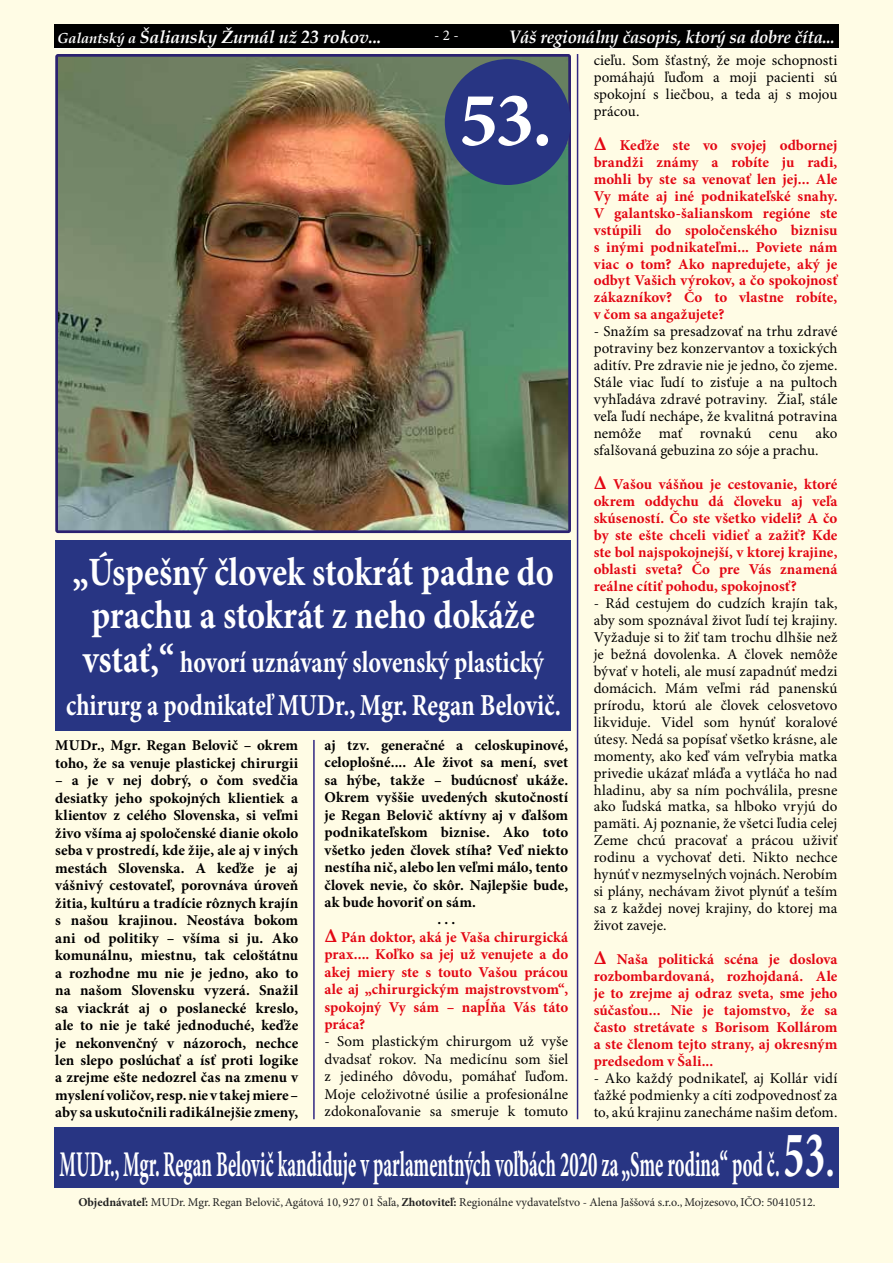
<style>
.page{position:relative;width:893px;height:1263px;background:#fffce5}
.page>*{position:absolute;margin:0;border:0;box-sizing:border-box;transform-origin:0 0}
.t1{font:700 77.85px "Minion Pro";color:#fff}
.t2{font:700 40.2px/43px "Minion Pro";color:#fff;text-align:center;scale:.85 1}
.t3{font:700 36.15px "Minion Pro";color:#fff;scale:.52 1}
.t4{font:700 30.6px/43px "Minion Pro";color:#fff;text-align:center;scale:.79 1}
.t5{font:italic 700 18px "Book Antiqua";letter-spacing:-.01em;color:#fff;scale:.93 1}
.t6{font:italic 700 17.7px "Book Antiqua";letter-spacing:-.01em;color:#fff}
.t7{font:15px/17px "Minion Pro";color:#000;text-align:justify}
.t8{font:700 15px/17.5px "Minion Pro";letter-spacing:.005em;color:#000}
.t9{font:700 15px/17px "Minion Pro";color:#e30613;text-align:justify}
.t10{font:15px "Minion Pro";color:#fff}
.t11{font:12px "Minion Pro";color:#222}
.s1{font-size:14.55px}
.s2{font-size:40.2px}
.s3{font-size:19.5px}
.s4{font-size:65.7px}
.s5{font-size:46.2px}
.s6{font-weight:700}
</style>
<div class="page">
<div style="left:55px;top:540px;width:516px;height:191px;background:#283583"></div>
<div style="left:54px;top:1127px;width:785px;height:61px;background:#283583"></div>
<img style="left:59px;top:58px;width:508px;height:471px">
<div style="left:55px;top:54px;width:516px;height:479px;border:3px solid #2b2171"></div>
<hr style="left:313px;top:740px;width:2px;height:379px;background:#312783">
<hr style="left:577px;top:54px;width:1px;height:1065px;background:#312783">
<div style="left:445px;top:59px;width:126px;height:126px;background:#283583;border-radius:50%"></div>
<hr style="left:54px;top:47px;width:785px;height:2px;background:#fff">
<div style="left:54px;top:24px;width:785px;height:24px;background:#000"></div>
<p class="t6" style="left:57px;top:24px;width:326px"><span class="s1">Galantský a</span> Šaliansky Žurnál už 23 rokov...</p>
<p class="t10" style="left:434px;top:26px;width:26px">- 2 -</p>
<p class="t5" style="left:509px;top:24px;width:352px">Váš regionálny časopis, ktorý sa dobre číta...</p>
<h1 class="t1" style="left:459px;top:74px;width:94px">53.</h1>
<h2 class="t2" style="left:72px;top:553px;width:568px">„Úspešný človek stokrát padne do prachu a stokrát z neho dokáže</h2>
<h3 class="t4" style="left:66px;top:641px;width:628px"><span class="s2">vstať,“</span> hovorí uznávaný slovenský plastický chirurg a podnikateľ MUDr., Mgr. Regan Belovič.</h3>
<p class="t8" style="left:55px;top:737px;width:244px">MUDr., Mgr. Regan Belovič – okrem toho, že sa venuje plastickej chirurgii</p>
<p class="t8" style="left:55px;top:772px;width:245px;text-align:justify">– a je v nej dobrý, o čom svedčia desiatky jeho spokojných klientiek a klientov z celého Slovenska, si veľmi živo všíma aj spoločenské dianie okolo seba v prostredí, kde žije, ale aj v iných mestách Slovenska. A keďže je aj vášnivý cestovateľ, porovnáva úroveň žitia, kultúru a tradície rôznych krajín s našou krajinou. Neostáva bokom ani od politiky – všíma si ju. Ako komunálnu, miestnu, tak celoštátnu a rozhodne mu nie je jedno, ako to na našom Slovensku vyzerá. Snažil sa viackrát aj o poslanecké kreslo, ale to nie je také jednoduché, keďže je nekonvenčný v názoroch, nechce len slepo poslúchať a ísť proti logike a zrejme ešte nedozrel čas na zmenu v myslení voličov, resp. nie v takej miere – aby sa uskutočnili radikálnejšie zmeny,</p>
<p class="t8" style="left:324px;top:737px;width:245px">aj tzv. generačné a celoskupinové,</p>
<p class="t8" style="left:324px;top:754px;width:245px">celoplošné.... Ale život sa mení, svet</p>
<p class="t8" style="left:324px;top:772px;width:245px">sa hýbe, takže – budúcnosť ukáže.</p>
<p class="t8" style="left:324px;top:789px;width:245px">Okrem vyššie uvedených skutočností</p>
<p class="t8" style="left:324px;top:807px;width:245px">je Regan Belovič aktívny aj v ďalšom</p>
<p class="t8" style="left:324px;top:824px;width:245px">podnikateľskom biznise. Ako toto</p>
<p class="t8" style="left:324px;top:842px;width:245px">všetko jeden človek stíha? Veď niekto</p>
<p class="t8" style="left:324px;top:859px;width:245px">nestíha nič, alebo len veľmi málo, tento</p>
<p class="t8" style="left:324px;top:876px;width:245px">človek nevie, čo skôr. Najlepšie bude,</p>
<p class="t8" style="left:324px;top:894px;width:153px">ak bude hovoriť on sám.</p>
<p class="t8" style="left:437px;top:911px;width:19px">. . .</p>
<p class="t9" style="left:324px;top:929px;width:245px"><span class="s3">∆</span> Pán doktor, aká je Vaša chirurgická</p>
<p class="t9" style="left:324px;top:947px;width:245px">prax.... Koľko sa jej už venujete a do</p>
<p class="t9" style="left:324px;top:964px;width:245px">akej miery ste s touto Vašou prácou</p>
<p class="t9" style="left:324px;top:981px;width:245px">ale aj „chirurgickým majstrovstvom“,</p>
<p class="t9" style="left:324px;top:999px;width:245px">spokojný Vy sám – napĺňa Vás táto</p>
<p class="t9" style="left:324px;top:1016px;width:42px">práca?</p>
<p class="t7" style="left:324px;top:1033px;width:245px;line-height:17.4px">- Som plastickým chirurgom už vyše dvadsať rokov. Na medicínu som šiel z jediného dôvodu, pomáhať ľuďom.<br>Moje celoživotné úsilie a profesionálne zdokonaľovanie sa smeruje k tomuto</p>
<p class="t7" style="left:594px;top:52px;width:245px">cieľu. Som šťastný, že moje schopnosti pomáhajú ľuďom a moji pacienti sú spokojní s liečbou, a teda aj s mojou prácou.</p>
<p class="t9" style="left:594px;top:137px;width:245px"><span class="s3">∆</span> Keďže ste vo svojej odbornej brandži známy a robíte ju radi, mohli by ste sa venovať len jej... Ale Vy máte aj iné podnikateľské snahy.<br>V galantsko-šalianskom regióne ste vstúpili do spoločenského biznisu s inými podnikateľmi... Poviete nám viac o tom? Ako napredujete, aký je odbyt Vašich výrokov, a čo spokojnosť zákazníkov? Čo to vlastne robíte, v čom sa angažujete?</p>
<p class="t7" style="left:594px;top:324px;width:245px">- Snažím sa presadzovať na trhu zdravé potraviny bez konzervantov a toxických aditív. Pre zdravie nie je jedno, čo zjeme.<br>Stále viac ľudí to zisťuje a na pultoch vyhľadáva zdravé potraviny. Žiaľ, stále veľa ľudí nechápe, že kvalitná potravina nemôže mať rovnakú cenu ako sfalšovaná gebuzina zo sóje a prachu.</p>
<p class="t9" style="left:594px;top:476px;width:245px"><span class="s3">∆</span> Vašou vášňou je cestovanie, ktoré okrem oddychu dá človeku aj veľa skúseností. Čo ste všetko videli? A čo by ste ešte chceli vidieť a zažiť? Kde ste bol najspokojnejší, v ktorej krajine, oblasti sveta? Čo pre Vás znamená reálne cítiť pohodu, spokojnosť?</p>
<p class="t7" style="left:594px;top:595px;width:245px">- Rád cestujem do cudzích krajín tak, aby som spoznával život ľudí tej krajiny.<br>Vyžaduje si to žiť tam trochu dlhšie než je bežná dovolenka. A človek nemôže bývať v hoteli, ale musí zapadnúť medzi domácich. Mám veľmi rád panenskú prírodu, ktorú ale človek celosvetovo likviduje. Videl som hynúť koralové útesy. Nedá sa popísať všetko krásne, ale momenty, ako keď vám veľrybia matka privedie ukázať mláďa a vytláča ho nad hladinu, aby sa ním pochválila, presne ako ľudská matka, sa hlboko vryjú do pamäti. Aj poznanie, že všetci ľudia celej Zeme chcú pracovať a prácou uživiť rodinu a vychovať deti. Nikto nechce hynúť v nezmyselných vojnách. Nerobím si plány, nechávam život plynúť a teším sa z každej novej krajiny, do ktorej ma život zaveje.</p>
<p class="t9" style="left:594px;top:951px;width:245px"><span class="s3">∆</span> Naša politická scéna je doslova rozbombardovaná, rozhojdaná. Ale je to zrejme aj odraz sveta, sme jeho súčasťou... Nie je tajomstvo, že sa často stretávate s Borisom Kollárom a ste členom tejto strany, aj okresným predsedom v Šali...</p>
<p class="t7" style="left:594px;top:1070px;width:245px">- Ako každý podnikateľ, aj Kollár vidí ťažké podmienky a cíti zodpovednosť za to, akú krajinu zanecháme našim deťom.</p>
<h3 class="t3" style="left:60px;top:1143px;width:1493px">MUDr., Mgr. Regan Belovič kandiduje v parlamentných voľbách 2020 za „Sme rodina“ pod č. <span class="s4">53</span><span class="s5">.</span></h3>
<p class="t11" style="left:78px;top:1194px;width:739px"><span class="s6">Objednávateľ:</span> MUDr. Mgr. Regan Belovič, Agátová 10, 927 01 Šaľa, <span class="s6">Zhotoviteľ:</span> Regionálne vydavateľstvo - Alena Jaššová s.r.o., Mojzesovo, IČO: 50410512.</p>
</div>
